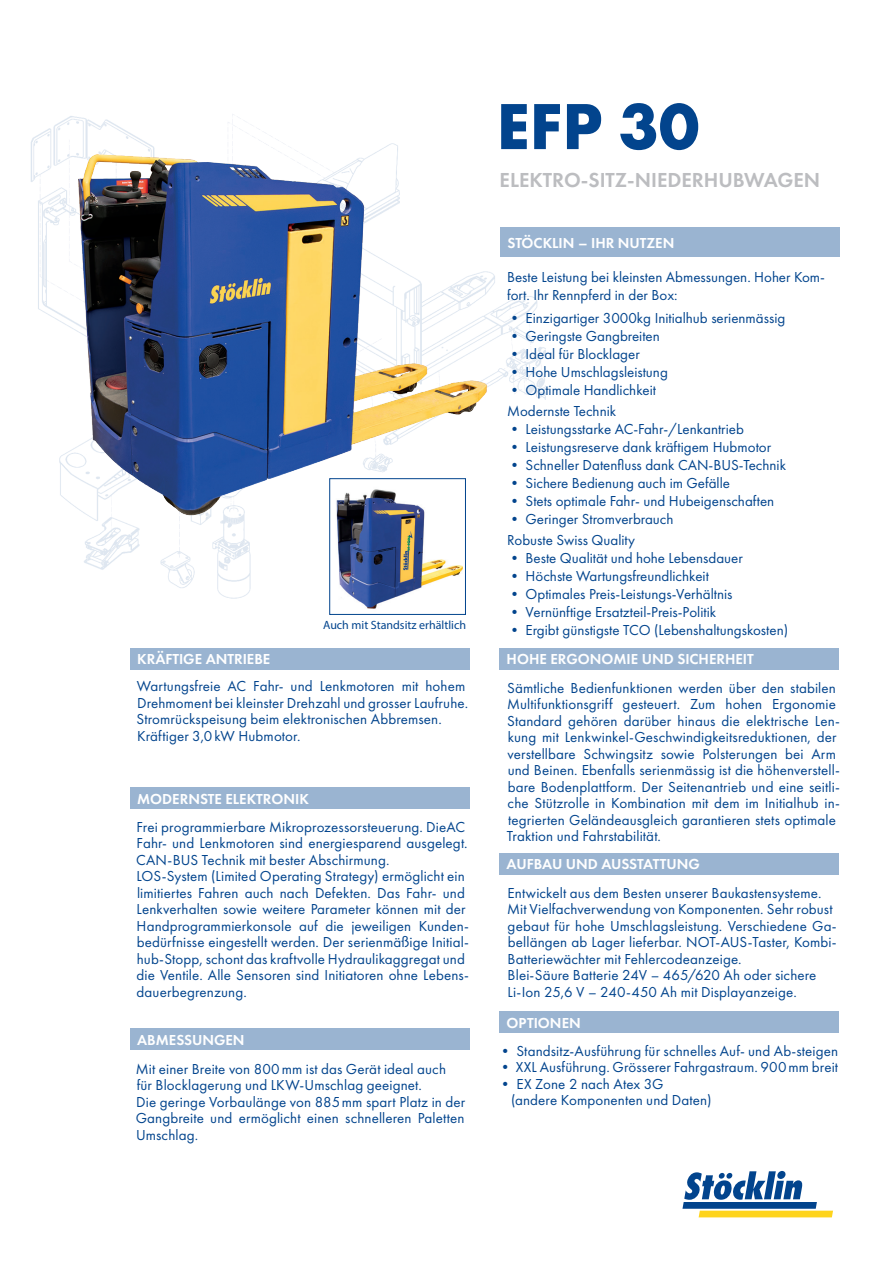
<style>
.page{position:relative;width:893px;height:1263px;background:#fff}
.page>*{position:absolute;margin:0;border:0;box-sizing:border-box;transform-origin:0 0}
.t1{font:700 67.5px "Futura PT";color:#02448d}
.t2{font:600 21px "Futura PT";color:#bcbdc0}
.t3{font:15px/16.5px "Futura PT";letter-spacing:.005em;color:#02448d}
.t4{font:600 15px "Futura PT";color:#fff}
.t5{font:12px "Myriad Pro";color:#02448d}
</style>
<div class="page">
<img style="left:31px;top:114px;width:514px;height:484px">
<svg style="left:682px;top:1171px;width:151px;height:46px"></svg>
<div style="left:501px;top:227px;width:339px;height:30px;background:#9ab4d1"></div>
<div style="left:500px;top:853px;width:339px;height:21px;background:#9ab4d1"></div>
<div style="left:500px;top:648px;width:339px;height:21px;background:#9ab4d1"></div>
<div style="left:130px;top:1028px;width:340px;height:21px;background:#9ab4d1"></div>
<div style="left:130px;top:787px;width:340px;height:22px;background:#9ab4d1"></div>
<div style="left:130px;top:648px;width:340px;height:21px;background:#9ab4d1"></div>
<div style="left:500px;top:1011px;width:339px;height:21px;background:#9ab4d1"></div>
<img style="left:54px;top:127px;width:438px;height:413px">
<div style="left:330px;top:478px;width:136px;height:137px;background:#fff;border:1px solid #02448d"></div>
<img style="left:336px;top:489px;width:126px;height:120px">
<p class="t4" style="left:137px;top:650px;width:135px">KRÄFTIGE ANTRIEBE</p>
<p class="t5" style="left:323px;top:617px;width:144px">Auch mit Standsitz erhältlich</p>
<p class="t3" style="left:137px;top:678px;width:333px">Wartungsfreie AC Fahr- und Lenkmotoren mit hohem<br>Drehmoment bei kleinster Drehzahl und grosser Laufruhe.</p>
<p class="t3" style="left:136px;top:711px;width:307px">Stromrückspeisung beim elektronischen Abbremsen.</p>
<p class="t3" style="left:137px;top:728px;width:165px">Kräftiger 3,0 kW Hubmotor.</p>
<p class="t4" style="left:137px;top:789px;width:173px">MODERNSTE ELEKTRONIK</p>
<p class="t3" style="left:136px;top:818px;width:333px">Frei programmierbare Mikroprozessorsteuerung. DieAC<br>Fahr- und Lenkmotoren sind energiesparend ausgelegt.<br>CAN-BUS Technik mit bester Abschirmung.</p>
<p class="t3" style="left:137px;top:868px;width:334px">LOS-System (Limited Operating Strategy) ermöglicht ein limitiertes Fahren auch nach Defekten. Das Fahr- und Lenkverhalten sowie weitere Parameter können mit der Handprogrammierkonsole auf die jeweiligen Kunden&shy;bedürfnisse eingestellt werden. Der serienmäßige Initial&shy;hub-Stopp, schont das kraftvolle Hydraulikaggregat und die Ventile. Alle Sensoren sind Initiatoren ohne Lebens&shy;dauerbegrenzung.</p>
<p class="t4" style="left:137px;top:1030px;width:109px">ABMESSUNGEN</p>
<p class="t3" style="left:136px;top:1060px;width:312px">Mit einer Breite von 800 mm ist das Gerät ideal auch</p>
<p class="t3" style="left:137px;top:1077px;width:287px">für Blocklagerung und LKW-Umschlag geeignet.</p>
<p class="t3" style="left:136px;top:1093px;width:331px;text-align:justify">Die geringe Vorbaulänge von 885mm spart Platz in der Gangbreite und ermöglicht einen schnelleren Paletten Umschlag.</p>
<p class="t1" style="left:496px;top:83px;width:204px">EFP 30</p>
<p class="t2" style="left:500px;top:167px;width:322px">ELEKTRO-SITZ-NIEDERHUBWAGEN</p>
<p class="t4" style="left:508px;top:233px;width:168px">STÖCKLIN – IHR NUTZEN</p>
<p class="t3" style="left:507px;top:268px;width:319px;line-height:18px">Beste Leistung bei kleinsten Abmessungen. Hoher Kom&shy;fort. Ihr Rennpferd in der Box:</p>
<p class="t3" style="left:507px;top:309px;width:280px">• Einzigartiger 3000kg Initialhub serienmässig</p>
<p class="t3" style="left:507px;top:327px;width:154px">• Geringste Gangbreiten</p>
<p class="t3" style="left:507px;top:345px;width:134px">• Ideal für Blocklager</p>
<p class="t3" style="left:507px;top:363px;width:162px">• Hohe Umschlagsleistung</p>
<p class="t3" style="left:507px;top:381px;width:150px">• Optimale Handlichkeit</p>
<p class="t3" style="left:507px;top:402px;width:111px">Modernste Technik</p>
<p class="t3" style="left:507px;top:420px;width:238px">• Leistungsstarke AC-Fahr-/Lenkantrieb</p>
<p class="t3" style="left:507px;top:438px;width:266px">• Leistungsreserve dank kräftigem Hubmotor</p>
<p class="t3" style="left:507px;top:456px;width:280px">• Schneller Datenfluss dank CAN-BUS-Technik</p>
<p class="t3" style="left:507px;top:474px;width:224px">• Sichere Bedienung auch im Gefälle</p>
<p class="t3" style="left:507px;top:492px;width:269px">• Stets optimale Fahr- und Hubeigenschaften</p>
<p class="t3" style="left:507px;top:510px;width:168px">• Geringer Stromverbrauch</p>
<p class="t3" style="left:507px;top:531px;width:130px">Robuste Swiss Quality</p>
<p class="t3" style="left:507px;top:549px;width:237px">• Beste Qualität und hohe Lebensdauer</p>
<p class="t3" style="left:507px;top:567px;width:203px">• Höchste Wartungsfreundlichkeit</p>
<p class="t3" style="left:507px;top:585px;width:227px">• Optimales Preis-Leistungs-Verhältnis</p>
<p class="t3" style="left:507px;top:603px;width:211px">• Vernünftige Ersatzteil-Preis-Politik</p>
<p class="t3" style="left:507px;top:621px;width:283px">• Ergibt günstigste TCO (Lebenshaltungskosten)</p>
<p class="t4" style="left:507px;top:650px;width:249px">HOHE ERGONOMIE UND SICHERHEIT</p>
<p class="t3" style="left:507px;top:679px;width:335px">Sämtliche Bedienfunktionen werden über den stabilen Multifunktionsgriff gesteuert. Zum hohen Ergonomie Standard gehören darüber hinaus die elektrische Len&shy;kung mit Lenkwinkel-Geschwindigkeitsreduktionen, der verstellbare Schwingsitz sowie Polsterungen bei Arm und Beinen. Ebenfalls serienmässig ist die höhenverstell&shy;bare Bodenplattform. Der Seitenantrieb und eine seitli&shy;che Stützrolle in Kombination mit dem im Initialhub in&shy;tegrierten Geländeausgleich garantieren stets optimale Traktion und Fahrstabilität.</p>
<p class="t4" style="left:507px;top:855px;width:195px">AUFBAU UND AUSSTATTUNG</p>
<p class="t3" style="left:508px;top:884px;width:315px">Entwickelt aus dem Besten unserer Baukastensysteme.</p>
<p class="t3" style="left:507px;top:901px;width:331px">Mit Vielfachverwendung von Komponenten. Sehr robust gebaut für hohe Umschlagsleistung. Verschiedene Ga&shy;bellängen ab Lager lieferbar. NOT-AUS-Taster, Kombi-Batteriewächter mit Fehlercodeanzeige.</p>
<p class="t3" style="left:508px;top:967px;width:310px">Blei-Säure Batterie 24V – 465/620 Ah oder sichere</p>
<p class="t3" style="left:508px;top:983px;width:291px">Li-Ion 25,6 V – 240-450 Ah mit Displayanzeige.</p>
<p class="t4" style="left:507px;top:1013px;width:76px">OPTIONEN</p>
<p class="t3" style="left:498px;top:1042px;width:342px">• Standsitz-Ausführung für schnelles Auf- und Ab-steigen</p>
<p class="t3" style="left:498px;top:1059px;width:342px">• XXL Ausführung. Grösserer Fahrgastraum. 900 mm breit</p>
<p class="t3" style="left:498px;top:1075px;width:167px">• EX Zone 2 nach Atex 3G</p>
<p class="t3" style="left:511px;top:1092px;width:202px">(andere Komponenten und Daten)</p>
</div>
